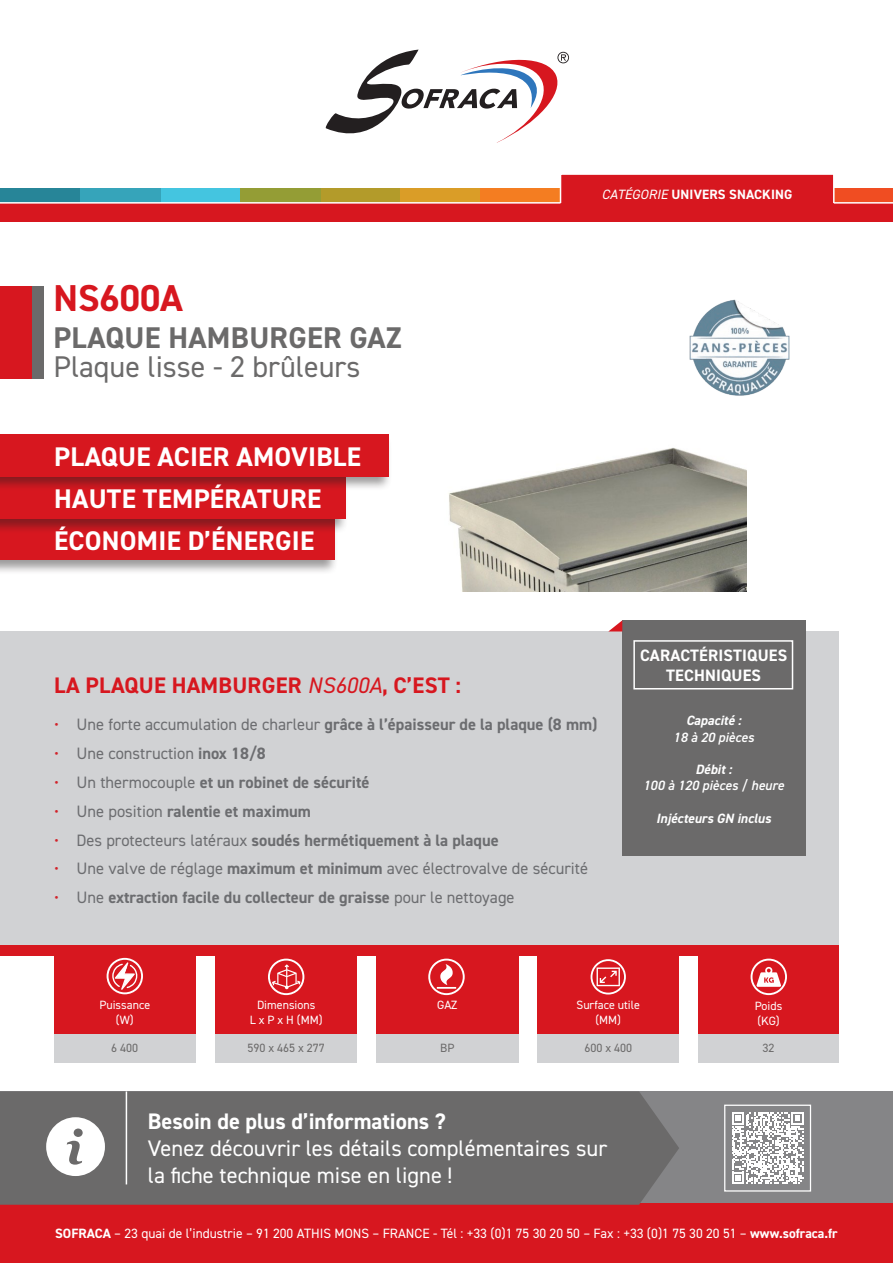
<style>
.page{position:relative;width:893px;height:1263px;background:#fff}
.page>*{position:absolute;margin:0;border:0;box-sizing:border-box;transform-origin:0 0}
.t1{font:700 37.5px "DIN2014";color:#d7171f}
.t2{font:30px "DIN2014";color:#6b6a6a}
.t3{font:700 30px "DIN2014";letter-spacing:.01em;color:#6b6a6a}
.t4{font:700 27px "DIN2014";letter-spacing:.01em;color:#fff}
.TEXTE{font:22.5px "DIN2014";color:#fff}
.TEXTE-2{font:700 22.5px "DIN2014";letter-spacing:.01em;color:#d7171f}
.TEXTE-3{font:700 22.5px "DIN2014";color:#fff}
.t5{font:700 16.5px "DIN2014";color:#6c6d70}
.t6{font:16.5px "DIN2014";color:#6c6d70}
.t7{font:700 16.5px/19.8px "DIN2014";letter-spacing:.01em;color:#fff;text-align:center}
.t8{font:13.5px "DIN2014";color:#fff}
.t9{font:italic 600 13.5px/16.2px "DIN2014";color:#fff;text-align:center}
.TEXTE-4{font:700 13.5px "DIN2014";letter-spacing:.01em;color:#fff}
.t10{font:italic 700 13.5px "DIN2014";color:#fff}
.références{font:12px "DIN2014";color:#fff}
.TEXTE-5{font:12px "DIN2014";color:#6b6a6a}
.s1{font-weight:400;font-style:italic}
.s2{font-weight:400;color:#d1232a}
.s3{font-weight:400}
.s4{color:#d1232a}
.s5{font-weight:700}
</style>
<div class="page">
<div style="left:0;top:1091px;width:893px;height:114px;background:#858587"></div>
<div style="left:0;top:1204px;width:893px;height:59px;background:#d7171f"></div>
<img style="left:449px;top:448px;width:297px;height:143px">
<div style="left:0;top:631px;width:839px;height:314px;background:#d1d2d4"></div>
<div style="left:0;top:945px;width:839px;height:11px;background:#d7171f"></div>
<div style="left:0;top:1091px;width:679px;height:114px;background:#6b6a6a"></div>
<hr style="left:126px;top:1091px;width:1px;height:93px;background:#fff">
<svg style="left:46px;top:1117px;width:59px;height:59px;background:#d3d3d3"></svg>
<div style="left:0;top:286px;width:32px;height:93px;background:#d7171f"></div>
<div style="left:32px;top:286px;width:11px;height:93px;background:#6b6a6a"></div>
<div style="left:622px;top:620px;width:184px;height:236px;background:#6b6a6a"></div>
<div style="left:633px;top:640px;width:160px;height:49px;border:2px solid #fff"></div>
<div style="left:320px;top:188px;width:81px;height:16px;background:#b39b2a"></div>
<div style="left:401px;top:188px;width:80px;height:16px;background:#da9d27"></div>
<div style="left:481px;top:188px;width:80px;height:16px;background:#f47d21"></div>
<div style="left:834px;top:188px;width:59px;height:16px;background:#f04d22"></div>
<div style="left:160px;top:188px;width:80px;height:16px;background:#44c5e0"></div>
<div style="left:0;top:188px;width:80px;height:16px;background:#278598"></div>
<div style="left:240px;top:188px;width:80px;height:16px;background:#949d35"></div>
<div style="left:80px;top:188px;width:80px;height:16px;background:#36a4ba"></div>
<div style="left:560px;top:173px;width:274px;height:37px;background:#d7171f;border:2px solid #fff"></div>
<div style="left:0;top:204px;width:893px;height:18px;background:#d7171f"></div>
<hr style="left:834px;top:202px;width:59px;height:2px;background:#fff">
<hr style="left:0;top:202px;width:560px;height:2px;background:#fff">
<svg style="left:325px;top:50px;width:244px;height:93px"></svg>
<div style="left:215px;top:945px;width:142px;height:89px;background:#d7171f"></div>
<div style="left:54px;top:945px;width:142px;height:89px;background:#d7171f"></div>
<div style="left:376px;top:945px;width:142px;height:89px;background:#d7171f"></div>
<div style="left:537px;top:945px;width:141px;height:89px;background:#d7171f"></div>
<div style="left:698px;top:945px;width:141px;height:89px;background:#d7171f"></div>
<div style="left:215px;top:1034px;width:142px;height:29px;background:#d1d2d4"></div>
<div style="left:54px;top:1034px;width:142px;height:29px;background:#d1d2d4"></div>
<div style="left:376px;top:1034px;width:142px;height:29px;background:#d1d2d4"></div>
<div style="left:537px;top:1034px;width:141px;height:29px;background:#d1d2d4"></div>
<div style="left:698px;top:1034px;width:141px;height:29px;background:#d1d2d4"></div>
<svg style="left:591px;top:959px;width:35px;height:35px"></svg>
<svg style="left:268px;top:959px;width:36px;height:36px"></svg>
<svg style="left:751px;top:959px;width:36px;height:36px"></svg>
<svg style="left:107px;top:958px;width:36px;height:36px"></svg>
<svg style="left:428px;top:959px;width:37px;height:36px"></svg>
<svg style="left:609px;top:620px;width:13px;height:11px"></svg>
<svg style="left:732px;top:1112px;width:71px;height:72px"></svg>
<div style="left:724px;top:1104px;width:87px;height:87px;border:1px solid #fff"></div>
<img style="left:689px;top:299px;width:101px;height:97px">
<div style="left:0;top:516px;width:338px;height:59px;background:#231f20;opacity:.45"></div>
<div style="left:0;top:518px;width:335px;height:42px;background:#d7171f"></div>
<div style="left:0;top:475px;width:348px;height:59px;background:#231f20;opacity:.45"></div>
<div style="left:0;top:476px;width:345px;height:43px;background:#d7171f"></div>
<div style="left:0;top:433px;width:392px;height:59px;background:#231f20;opacity:.45"></div>
<div style="left:0;top:434px;width:389px;height:42px;background:#d7171f"></div>
<p class="t1" style="left:53px;top:273px;width:131px">NS600A</p>
<p class="t3" style="left:54px;top:318px;width:350px">PLAQUE HAMBURGER GAZ</p>
<p class="t2" style="left:53px;top:348px;width:308px">Plaque lisse - 2 brûleurs</p>
<p class="t4" style="left:54px;top:438px;width:308px">PLAQUE ACIER AMOVIBLE</p>
<p class="t4" style="left:54px;top:481px;width:269px">HAUTE TEMPÉRATURE</p>
<p class="t4" style="left:54px;top:523px;width:262px">ÉCONOMIE D’ÉNERGIE</p>
<p class="TEXTE-4" style="left:602px;top:185px;width:192px"><span class="s1">CATÉGORIE</span> UNIVERS SNACKING</p>
<p class="TEXTE-2" style="left:54px;top:670px;width:408px">LA PLAQUE HAMBURGER <span class="s1">NS600A</span>, C’EST :</p>
<p class="t5" style="left:54px;top:713px;width:545px"><span class="s2">•</span> <span class="s3">Une forte accumulation de charleur</span> grâce à l’épaisseur de la plaque (8 mm)</p>
<p class="t6" style="left:54px;top:743px;width:213px"><span class="s4">•</span> Une construction <span class="s5">inox 18/8</span></p>
<p class="t5" style="left:54px;top:771px;width:317px"><span class="s2">•</span> <span class="s3">Un thermocouple</span> et un robinet de sécurité</p>
<p class="t5" style="left:54px;top:800px;width:258px"><span class="s2">•</span> <span class="s3">Une position</span> ralentie et maximum</p>
<p class="t5" style="left:54px;top:829px;width:446px"><span class="s2">•</span> <span class="s3">Des protecteurs latéraux</span> soudés hermétiquement à la plaque</p>
<p class="t6" style="left:54px;top:858px;width:536px"><span class="s4">•</span> Une valve de réglage <span class="s5">maximum et minimum</span> avec électrovalve de sécurité</p>
<p class="t5" style="left:54px;top:886px;width:462px"><span class="s2">•</span> <span class="s3">Une</span> extraction facile du collecteur de graisse <span class="s3">pour le nettoyage</span></p>
<p class="t7" style="left:640px;top:645px;width:149px">CARACTÉRISTIQUES<br>TECHNIQUES</p>
<p class="t9" style="left:673px;top:712px;width:82px"><span class="s5">Capacité :<br></span>18 à 20 pièces</p>
<p class="t9" style="left:643px;top:761px;width:142px"><span class="s5">Débit :<br></span>100 à 120 pièces / heure</p>
<p class="t10" style="left:656px;top:809px;width:116px">Injécteurs GN inclus</p>
<p class="références" style="left:437px;top:998px;width:22px">GAZ</p>
<p class="références" style="left:576px;top:998px;width:65px">Surface utile</p>
<p class="références" style="left:595px;top:1012px;width:27px">(MM)</p>
<p class="références" style="left:99px;top:998px;width:52px">Puissance</p>
<p class="références" style="left:116px;top:1012px;width:19px">(W)</p>
<p class="TEXTE-5" style="left:111px;top:1041px;width:28px">6 400</p>
<p class="TEXTE-5" style="left:247px;top:1041px;width:79px">590 x 465 x 277</p>
<p class="TEXTE-5" style="left:440px;top:1041px;width:16px">BP</p>
<p class="TEXTE-5" style="left:584px;top:1041px;width:49px">600 x 400</p>
<p class="TEXTE-5" style="left:763px;top:1041px;width:13px">32</p>
<p class="références" style="left:257px;top:998px;width:60px">Dimensions</p>
<p class="références" style="left:250px;top:1012px;width:74px">L x P x H (MM)</p>
<p class="références" style="left:755px;top:998px;width:29px">Poids</p>
<p class="références" style="left:757px;top:1013px;width:24px">(KG)</p>
<p class="TEXTE-3" style="left:148px;top:1106px;width:300px">Besoin de plus d’informations ?</p>
<p class="TEXTE" style="left:148px;top:1134px;width:461px">Venez découvrir les détails complémentaires sur</p>
<p class="TEXTE" style="left:148px;top:1161px;width:306px">la fiche technique mise en ligne !</p>
<p class="t8" style="left:55px;top:1224px;width:784px"><span class="s5">SOFRACA</span> – 23 quai de l’industrie – 91 200 ATHIS MONS – FRANCE - Tél : +33 (0)1 75 30 20 50 – Fax : +33 (0)1 75 30 20 51 – <span class="s5">www.sofraca.fr</span></p>
</div>
